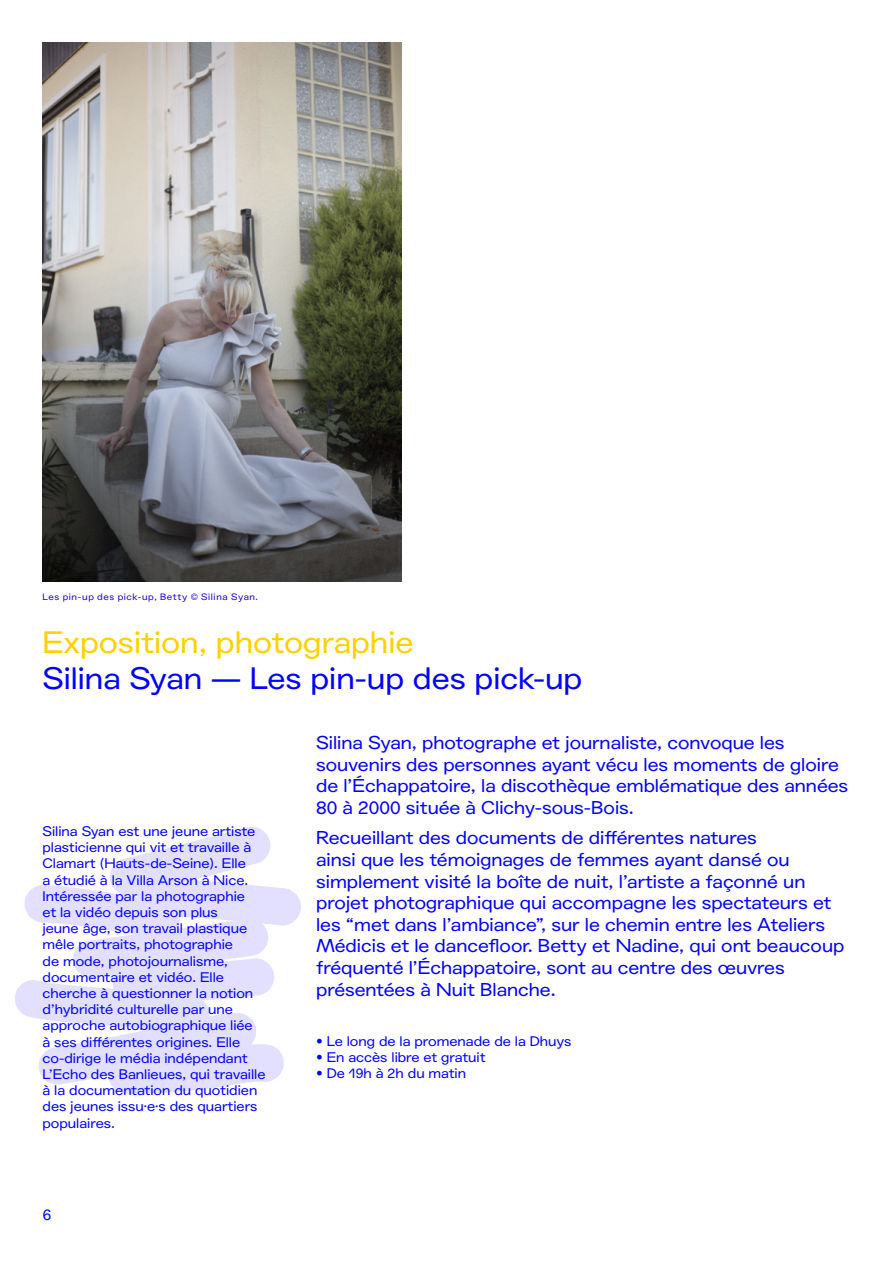
<style>
.page{position:relative;width:893px;height:1263px;background:#fff}
.page>*{position:absolute;margin:0;border:0;box-sizing:border-box;transform-origin:0 0}
.t1{font:30px "Agipo Reg Ext";color:#0203ff}
.t2{font:30px "Agipo Reg Ext";color:#ffd000}
.t3{font:18px/21.6px "Agipo Reg Ext";color:#0203ff}
.t4{font:15px "Agipo Reg Ext";color:#0203ff}
.t5{font:13.5px/16.2px "Agipo Reg Ext";color:#0203ff}
.t6{font:9px "Agipo Reg Ext";letter-spacing:.065em;color:#1e00da}
</style>
<div class="page">
<svg style="left:15px;top:827px;width:286px;height:266px;fill:#e2e0fe"></svg>
<img style="left:43px;top:43px;width:359px;height:538px">
<p class="t6" style="left:43px;top:589px;width:217px">Les pin-up des pick-up, Betty © Silina Syan.</p>
<h1 class="t2" style="left:43px;top:619px;width:372px">Exposition, photographie</h1>
<h1 class="t1" style="left:43px;top:655px;width:541px">Silina Syan — Les pin-up des pick-up</h1>
<p class="t5" style="left:43px;top:822px;width:224px">Silina Syan est une jeune artiste plasticienne qui vit et travaille à<br>Clamart (Hauts-de-Seine). Elle<br>a étudié à la Villa Arson à Nice.<br>Intéressée par la photographie<br>et la vidéo depuis son plus<br>jeune âge, son travail plastique mêle portraits, photographie<br>de mode, photojournalisme, documentaire et vidéo. Elle cherche à questionner la notion d’hybridité culturelle par une approche autobiographique liée<br>à ses différentes origines. Elle co-dirige le média indépendant<br>L’Echo des Banlieues, qui travaille à la documentation du quotidien des jeunes issu·e·s des quartiers populaires.</p>
<p class="t4" style="left:43px;top:1203px;width:10px">6</p>
<h2 class="t3" style="left:316px;top:730px;width:534px">Silina Syan, photographe et journaliste, convoque les souvenirs des personnes ayant vécu les moments de gloire de l’Échappatoire, la discothèque emblématique des années 80 à 2000 située à Clichy-sous-Bois.</h2>
<p class="t3" style="left:316px;top:826px;width:530px">Recueillant des documents de différentes natures<br>ainsi que les témoignages de femmes ayant dansé ou simplement visité la boîte de nuit, l’artiste a façonné un projet photographique qui accompagne les spectateurs et les “met dans l’ambiance”, sur le chemin entre les Ateliers Médicis et le dancefloor. Betty et Nadine, qui ont beaucoup fréquenté l’Échappatoire, sont au centre des œuvres présentées à Nuit Blanche.</p>
<p class="t5" style="left:316px;top:1032px;width:257px">• Le long de la promenade de la Dhuys</p>
<p class="t5" style="left:316px;top:1048px;width:171px">• En accès libre et gratuit</p>
<p class="t5" style="left:316px;top:1064px;width:151px">• De 19h à 2h du matin</p>
</div>
